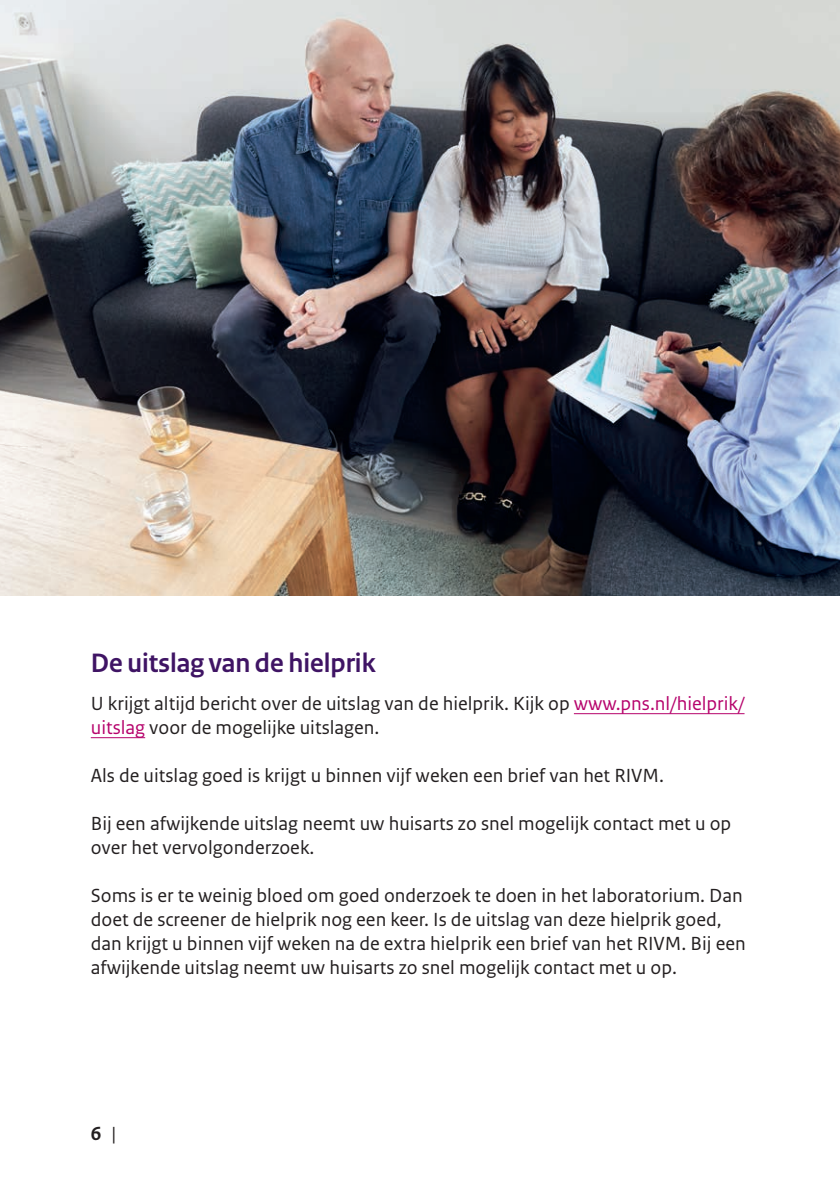
<style>
.page{position:relative;width:840px;height:1191px;background:#fff}
.page>*{position:absolute;margin:0;border:0;box-sizing:border-box;transform-origin:0 0}
._05_RIVM_Paragraafko{font:700 28px "Rijksoverheid Sans Heading";color:#3f1464}
._10_RIVM_Broodtekst{font:20px/24px "Rijksoverheid Sans Text";color:#231f20}
.t1{font:700 20px "Rijksoverheid Sans Text";color:#231f20}
.s1{color:#b6036c}
.s2{font-weight:400}
</style>
<div class="page">
<hr style="left:573px;top:713px;width:171px;height:1px;background:#b6036c">
<hr style="left:91px;top:737px;width:54px;height:1px;background:#b6036c">
<img style="left:0;top:0;width:839px;height:595px">
<p class="_05_RIVM_Paragraafko" style="left:91px;top:647px;width:286px">De uitslag van de hielprik</p>
<p class="_10_RIVM_Broodtekst" style="left:91px;top:691px;width:655px">U krijgt altijd bericht over de uitslag van de hielprik. Kijk op <span class="s1">www.pns.nl/hielprik/ uitslag</span> voor de mogelijke uitslagen.</p>
<p class="_10_RIVM_Broodtekst" style="left:91px;top:763px;width:574px">Als de uitslag goed is krijgt u binnen vijf weken een brief van het RIVM.</p>
<p class="_10_RIVM_Broodtekst" style="left:91px;top:811px;width:641px">Bij een afwijkende uitslag neemt uw huisarts zo snel mogelijk contact met u op over het vervolgonderzoek.</p>
<p class="_10_RIVM_Broodtekst" style="left:91px;top:883px;width:656px">Soms is er te weinig bloed om goed onderzoek te doen in het laboratorium. Dan doet de screener de hielprik nog een keer. Is de uitslag van deze hielprik goed, dan krijgt u binnen vijf weken na de extra hielprik een brief van het RIVM. Bij een afwijkende uitslag neemt uw huisarts zo snel mogelijk contact met u op.</p>
<p class="t1" style="left:91px;top:1121px;width:27px">6 <span class="s2">|</span></p>
</div>
